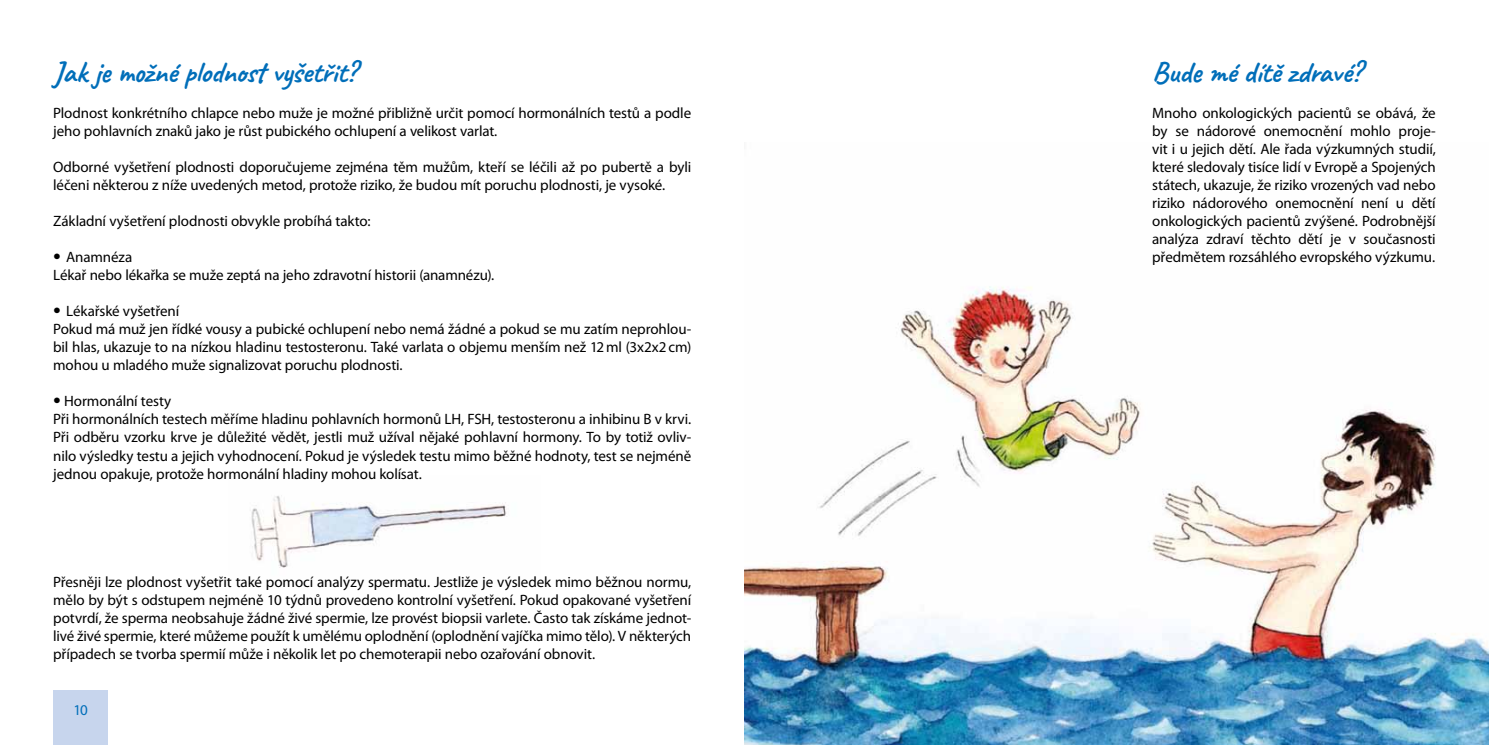
<style>
.page{position:relative;width:1489px;height:745px;background:#fff}
.page>*{position:absolute;margin:0;border:0;box-sizing:border-box;transform-origin:0 0}
.t1{font:700 30px "Caveat";letter-spacing:-.01em;color:#006eb9}
.t2{font:15px/18px "Myriad Pro";letter-spacing:-.01em;color:#000}
.t3{font:15px "Myriad Pro";color:#006eb9}
.s1{font-family:"Eurostile CE";font-weight:600}
</style>
<div class="page">
<div style="left:53px;top:689px;width:55px;height:55px;background:#c7d5ed"></div>
<img style="left:744px;top:286px;width:744px;height:458px">
<img style="left:251px;top:496px;width:256px;height:72px">
<h1 class="t1" style="left:53px;top:53px;width:305px">Jak je možné plodnost vyšetřit?</h1>
<p class="t2" style="left:53px;top:104px;width:639px">Plodnost konkrétního chlapce nebo muže je možné přibližně určit pomocí hormonálních testů a podle jeho pohlavních znaků jako je růst pubického ochlupení a velikost varlat.</p>
<p class="t2" style="left:53px;top:158px;width:639px">Odborné vyšetření plodnosti doporučujeme zejména těm mužům, kteří se léčili až po pubertě a byli léčeni některou z níže uvedených metod, protože riziko, že budou mít poruchu plodnosti, je vysoké.</p>
<p class="t2" style="left:53px;top:212px;width:319px">Základní vyšetření plodnosti obvykle probíhá takto:</p>
<p class="t2" style="left:53px;top:248px;width:442px"><span class="s1">•</span> Anamnéza<br>Lékař nebo lékařka se muže zeptá na jeho zdravotní historii (anamnézu).</p>
<p class="t2" style="left:53px;top:302px;width:639px"><span class="s1">•</span> Lékařské vyšetření<br>Pokud má muž jen řídké vousy a pubické ochlupení nebo nemá žádné a pokud se mu zatím neprohlou&shy;bil hlas, ukazuje to na nízkou hladinu testosteronu. Také varlata o objemu menším než 12ml (3x2x2cm) mohou u mladého muže signalizovat poruchu plodnosti.</p>
<p class="t2" style="left:53px;top:392px;width:639px"><span class="s1">•</span> Hormonální testy<br>Při hormonálních testech měříme hladinu pohlavních hormonů LH, FSH, testosteronu a inhibinu B v krvi.<br>Při odběru vzorku krve je důležité vědět, jestli muž užíval nějaké pohlavní hormony. To by totiž ovliv&shy;nilo výsledky testu a jejich vyhodnocení. Pokud je výsledek testu mimo běžné hodnoty, test se nejméně jednou opakuje, protože hormonální hladiny mohou kolísat.</p>
<p class="t2" style="left:53px;top:572px;width:639px;text-align:justify">Přesněji lze plodnost vyšetřit také pomocí analýzy spermatu. Jestliže je výsledek mimo běžnou normu, mělo by být s odstupem nejméně 10 týdnů provedeno kontrolní vyšetření. Pokud opakované vyšetření potvrdí, že sperma neobsahuje žádné živé spermie, lze provést biopsii varlete. Často tak získáme jednot&shy;livé živé spermie, které můžeme použít k umělému oplodnění (oplodnění vajíčka mimo tělo). V některých případech se tvorba spermií může i několik let po chemoterapii nebo ozařování obnovit.</p>
<p class="t3" style="left:73px;top:699px;width:16px">10</p>
<h1 class="t1" style="left:1152px;top:53px;width:211px">Bude mé dítě zdravé?</h1>
<p class="t2" style="left:1152px;top:104px;width:285px;text-align:justify">Mnoho onkologických pacientů se obává, že by se nádorové onemocnění mohlo proje&shy;vit i u jejich dětí. Ale řada výzkumných studií, které sledovaly tisíce lidí v Evropě a Spojených státech, ukazuje, že riziko vrozených vad nebo riziko nádorového onemocnění není u dětí onkologických pacientů zvýšené. Podrobnější analýza zdraví těchto dětí je v současnosti předmětem rozsáhlého evropského výzkumu.</p>
</div>
